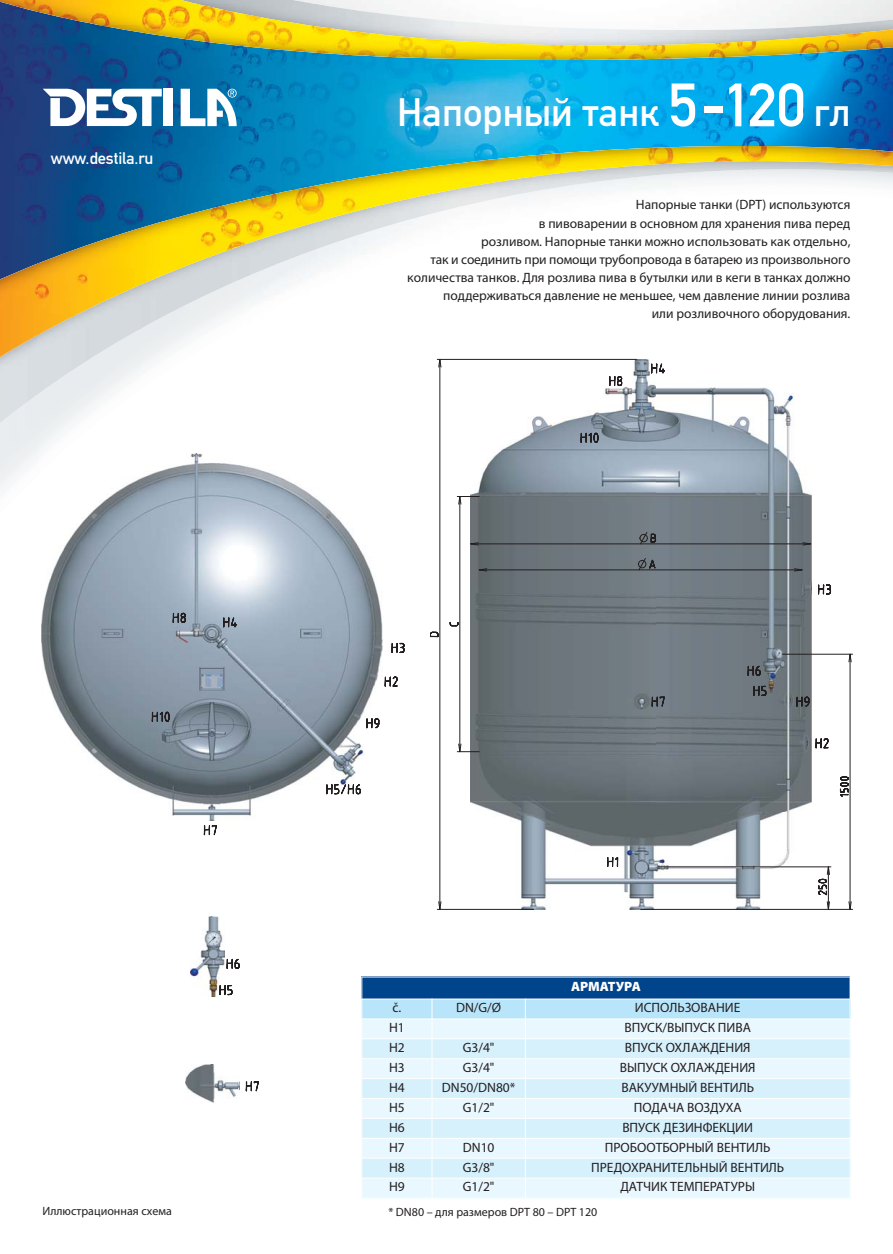
<style>
.page{position:relative;width:893px;height:1254px;background:#fff}
.page>*{position:absolute;margin:0;border:0;box-sizing:border-box;transform-origin:0 0}
.t1{font:700 39px "DIN Alternate";color:#fff}
.t2{font:700 16.5px "DIN Alternate";letter-spacing:-.005em;color:#fff}
.t3{font:13.5px/18px "Myriad Pro";color:#231f20;text-align:right}
.t4{font:900 13.5px "Myriad Pro";color:#fff}
.t5{font:12px "Myriad Pro";color:#231f20}
.s1{font-size:60px}
</style>
<div class="page">
<img style="left:436px;top:171px;width:457px;height:413px">
<img style="left:0;top:365px;width:38px;height:68px">
<img style="left:579px;top:171px;width:174px;height:19px">
<img style="left:293px;top:55px;width:154px;height:204px">
<img style="left:832px;top:171px;width:61px;height:4px">
<img style="left:140px;top:268px;width:154px;height:61px">
<img style="left:38px;top:317px;width:102px;height:64px">
<img style="left:38px;top:380px;width:21px;height:15px">
<img style="left:89px;top:0;width:51px;height:22px">
<img style="left:140px;top:0;width:205px;height:55px">
<img style="left:395px;top:27px;width:498px;height:34px">
<img style="left:344px;top:30px;width:52px;height:28px">
<img style="left:0;top:285px;width:38px;height:80px">
<img style="left:398px;top:145px;width:495px;height:26px">
<img style="left:242px;top:171px;width:337px;height:49px">
<img style="left:111px;top:219px;width:234px;height:49px">
<img style="left:38px;top:268px;width:154px;height:49px">
<img style="left:38px;top:316px;width:35px;height:19px">
<img style="left:89px;top:22px;width:153px;height:216px">
<img style="left:0;top:0;width:89px;height:237px">
<img style="left:753px;top:45px;width:140px;height:109px">
<img style="left:600px;top:55px;width:153px;height:96px">
<img style="left:446px;top:58px;width:154px;height:107px">
<img style="left:242px;top:45px;width:51px;height:157px">
<img style="left:0;top:237px;width:111px;height:48px">
<div style="left:164px;top:89px;width:9px;height:37px;background:#fff"></div>
<svg style="left:43px;top:89px;width:119px;height:37px"></svg>
<svg style="left:181px;top:89px;width:56px;height:37px"></svg>
<img style="left:42px;top:453px;width:340px;height:367px">
<svg style="left:173px;top:612px;width:13px;height:11px"></svg>
<svg style="left:223px;top:617px;width:14px;height:10px"></svg>
<svg style="left:152px;top:711px;width:18px;height:11px"></svg>
<svg style="left:204px;top:825px;width:13px;height:10px"></svg>
<svg style="left:326px;top:783px;width:35px;height:11px"></svg>
<svg style="left:366px;top:717px;width:14px;height:11px"></svg>
<svg style="left:384px;top:676px;width:14px;height:10px"></svg>
<svg style="left:391px;top:642px;width:14px;height:11px"></svg>
<img style="left:191px;top:916px;width:33px;height:80px">
<svg style="left:219px;top:984px;width:14px;height:11px"></svg>
<svg style="left:226px;top:958px;width:14px;height:10px"></svg>
<img style="left:186px;top:1064px;width:54px;height:38px">
<svg style="left:246px;top:1081px;width:12px;height:10px"></svg>
<img style="left:470px;top:359px;width:342px;height:550px">
<svg style="left:430px;top:632px;width:9px;height:5px"></svg>
<svg style="left:638px;top:558px;width:18px;height:11px"></svg>
<svg style="left:639px;top:532px;width:17px;height:11px"></svg>
<svg style="left:449px;top:622px;width:10px;height:4px"></svg>
<svg style="left:840px;top:776px;width:9px;height:20px"></svg>
<svg style="left:607px;top:856px;width:11px;height:11px"></svg>
<svg style="left:747px;top:665px;width:14px;height:11px"></svg>
<svg style="left:753px;top:685px;width:14px;height:11px"></svg>
<svg style="left:580px;top:432px;width:19px;height:11px"></svg>
<svg style="left:609px;top:376px;width:13px;height:10px"></svg>
<svg style="left:651px;top:363px;width:14px;height:10px"></svg>
<svg style="left:818px;top:584px;width:13px;height:10px"></svg>
<svg style="left:815px;top:738px;width:14px;height:10px"></svg>
<svg style="left:796px;top:696px;width:14px;height:11px"></svg>
<svg style="left:651px;top:696px;width:14px;height:10px"></svg>
<svg style="left:438px;top:901px;width:2px;height:7px"></svg>
<svg style="left:438px;top:357px;width:3px;height:10px"></svg>
<svg style="left:477px;top:568px;width:10px;height:3px"></svg>
<svg style="left:794px;top:568px;width:10px;height:3px"></svg>
<svg style="left:803px;top:542px;width:9px;height:3px"></svg>
<svg style="left:469px;top:542px;width:10px;height:3px"></svg>
<svg style="left:827px;top:901px;width:3px;height:7px"></svg>
<svg style="left:818px;top:867px;width:12px;height:28px"></svg>
<hr style="left:437px;top:908px;width:97px;height:1px;background:#231f20">
<hr style="left:641px;top:908px;width:212px;height:1px;background:#231f20">
<hr style="left:658px;top:866px;width:173px;height:1px;background:#231f20">
<hr style="left:440px;top:359px;width:1px;height:550px;background:#231f20">
<hr style="left:460px;top:496px;width:1px;height:255px;background:#231f20">
<svg style="left:457px;top:743px;width:22px;height:10px"></svg>
<hr style="left:782px;top:653px;width:71px;height:1px;background:#231f20">
<hr style="left:479px;top:569px;width:323px;height:1px;background:#231f20">
<hr style="left:471px;top:543px;width:340px;height:1px;background:#231f20">
<svg style="left:457px;top:494px;width:22px;height:10px"></svg>
<hr style="left:828px;top:866px;width:1px;height:43px;background:#231f20">
<hr style="left:850px;top:654px;width:1px;height:255px;background:#231f20">
<hr style="left:437px;top:359px;width:200px;height:1px;background:#231f20">
<div style="left:361px;top:976px;width:489px;height:22px;background:#00448c"></div>
<div style="left:361px;top:998px;width:71px;height:20px;background:#b9e5fb"></div>
<div style="left:432px;top:998px;width:93px;height:20px;background:#b9e5fb"></div>
<div style="left:525px;top:998px;width:325px;height:20px;background:#b9e5fb"></div>
<div style="left:361px;top:1018px;width:71px;height:20px;background:#e9f7fe"></div>
<div style="left:432px;top:1018px;width:418px;height:20px;background:#e9f7fe"></div>
<div style="left:361px;top:1038px;width:71px;height:20px;background:#d6f0fc"></div>
<div style="left:432px;top:1038px;width:93px;height:20px;background:#d6f0fc"></div>
<div style="left:525px;top:1038px;width:325px;height:20px;background:#d6f0fc"></div>
<div style="left:361px;top:1058px;width:71px;height:20px;background:#e9f7fe"></div>
<div style="left:432px;top:1058px;width:93px;height:20px;background:#e9f7fe"></div>
<div style="left:525px;top:1058px;width:325px;height:20px;background:#e9f7fe"></div>
<div style="left:361px;top:1078px;width:71px;height:20px;background:#d6f0fc"></div>
<div style="left:432px;top:1078px;width:93px;height:20px;background:#d6f0fc"></div>
<div style="left:525px;top:1078px;width:325px;height:20px;background:#d6f0fc"></div>
<div style="left:361px;top:1098px;width:71px;height:20px;background:#e9f7fe"></div>
<div style="left:432px;top:1098px;width:93px;height:20px;background:#e9f7fe"></div>
<div style="left:525px;top:1098px;width:325px;height:20px;background:#e9f7fe"></div>
<div style="left:361px;top:1118px;width:71px;height:19px;background:#d6f0fc"></div>
<div style="left:432px;top:1118px;width:418px;height:19px;background:#d6f0fc"></div>
<div style="left:361px;top:1137px;width:71px;height:20px;background:#e9f7fe"></div>
<div style="left:432px;top:1137px;width:93px;height:20px;background:#e9f7fe"></div>
<div style="left:525px;top:1137px;width:325px;height:20px;background:#e9f7fe"></div>
<div style="left:361px;top:1157px;width:71px;height:20px;background:#d6f0fc"></div>
<div style="left:432px;top:1157px;width:93px;height:20px;background:#d6f0fc"></div>
<div style="left:525px;top:1157px;width:325px;height:20px;background:#d6f0fc"></div>
<div style="left:361px;top:1177px;width:71px;height:20px;background:#e9f7fe"></div>
<div style="left:432px;top:1177px;width:93px;height:20px;background:#e9f7fe"></div>
<div style="left:525px;top:1177px;width:325px;height:20px;background:#e9f7fe"></div>
<hr style="left:361px;top:976px;width:1px;height:221px;background:#fff">
<hr style="left:432px;top:998px;width:1px;height:199px;background:#fff">
<hr style="left:525px;top:998px;width:1px;height:199px;background:#fff">
<hr style="left:361px;top:976px;width:489px;height:1px;background:#fff">
<hr style="left:361px;top:998px;width:489px;height:1px;background:#fff">
<hr style="left:361px;top:1018px;width:489px;height:1px;background:#fff">
<hr style="left:361px;top:1038px;width:489px;height:1px;background:#fff">
<hr style="left:361px;top:1058px;width:489px;height:1px;background:#fff">
<hr style="left:361px;top:1077px;width:489px;height:1px;background:#fff">
<hr style="left:361px;top:1097px;width:489px;height:1px;background:#fff">
<hr style="left:361px;top:1117px;width:489px;height:1px;background:#fff">
<hr style="left:361px;top:1137px;width:489px;height:1px;background:#fff">
<hr style="left:361px;top:1157px;width:489px;height:1px;background:#fff">
<hr style="left:361px;top:1177px;width:489px;height:1px;background:#fff">
<p class="t2" style="left:51px;top:149px;width:104px">www.destila.ru</p>
<h1 class="t1" style="left:397px;top:90px;width:455px">Напорный танк <span class="s1">5-120</span> гл</h1>
<p class="t3" style="left:407px;top:196px;width:445px">Напорные танки (DPT) используются<br>в пивоварении в основном для хранения пива перед<br>розливом. Напорные танки можно использовать как отдельно,<br>так и соединить при помощи трубопровода в батарею из произвольного количества танков. Для розлива пива в бутылки или в кеги в танках должно поддерживаться давление не меньшее, чем давление линии розлива<br>или розливочного оборудования.</p>
<p class="t4" style="left:571px;top:978px;width:71px">АРМАТУРА</p>
<p class="t3" style="left:393px;top:998px;width:10px">č.</p>
<p class="t3" style="left:456px;top:998px;width:47px">DN/G/Ø</p>
<p class="t3" style="left:635px;top:998px;width:107px">ИСПОЛЬЗОВАНИЕ</p>
<p class="t3" style="left:389px;top:1018px;width:17px">H1</p>
<p class="t3" style="left:624px;top:1018px;width:128px">ВПУСК/ВЫПУСК ПИВА</p>
<p class="t3" style="left:389px;top:1038px;width:17px">H2</p>
<p class="t3" style="left:463px;top:1038px;width:33px">G3/4"</p>
<p class="t3" style="left:625px;top:1038px;width:127px">ВПУСК ОХЛАЖДЕНИЯ</p>
<p class="t3" style="left:389px;top:1058px;width:17px">H3</p>
<p class="t3" style="left:463px;top:1058px;width:33px">G3/4"</p>
<p class="t3" style="left:620px;top:1058px;width:137px">ВЫПУСК ОХЛАЖДЕНИЯ</p>
<p class="t3" style="left:389px;top:1077px;width:17px">H4</p>
<p class="t3" style="left:442px;top:1077px;width:75px">DN50/DN80*</p>
<p class="t3" style="left:621px;top:1077px;width:134px">ВАКУУМНЫЙ ВЕНТИЛЬ</p>
<p class="t3" style="left:389px;top:1097px;width:17px">H5</p>
<p class="t3" style="left:463px;top:1097px;width:33px">G1/2"</p>
<p class="t3" style="left:634px;top:1097px;width:109px">ПОДАЧА ВОЗДУХА</p>
<p class="t3" style="left:389px;top:1117px;width:17px">H6</p>
<p class="t3" style="left:622px;top:1117px;width:132px">ВПУСК ДЕЗИНФЕКЦИИ</p>
<p class="t3" style="left:389px;top:1137px;width:17px">H7</p>
<p class="t3" style="left:463px;top:1137px;width:33px">DN10</p>
<p class="t3" style="left:605px;top:1137px;width:167px">ПРОБООТБОРНЫЙ ВЕНТИЛЬ</p>
<p class="t3" style="left:389px;top:1157px;width:17px">H8</p>
<p class="t3" style="left:463px;top:1157px;width:33px">G3/8"</p>
<p class="t3" style="left:591px;top:1157px;width:195px">ПРЕДОХРАНИТЕЛЬНЫЙ ВЕНТИЛЬ</p>
<p class="t3" style="left:389px;top:1177px;width:17px">H9</p>
<p class="t3" style="left:463px;top:1177px;width:33px">G1/2"</p>
<p class="t3" style="left:620px;top:1177px;width:136px">ДАТЧИК ТЕМПЕРАТУРЫ</p>
<p class="t5" style="left:43px;top:1203px;width:131px">Иллюстрационная схема</p>
<p class="t5" style="left:388px;top:1204px;width:210px">* DN80 – для размеров DPT 80 – DPT 120</p>
</div>
